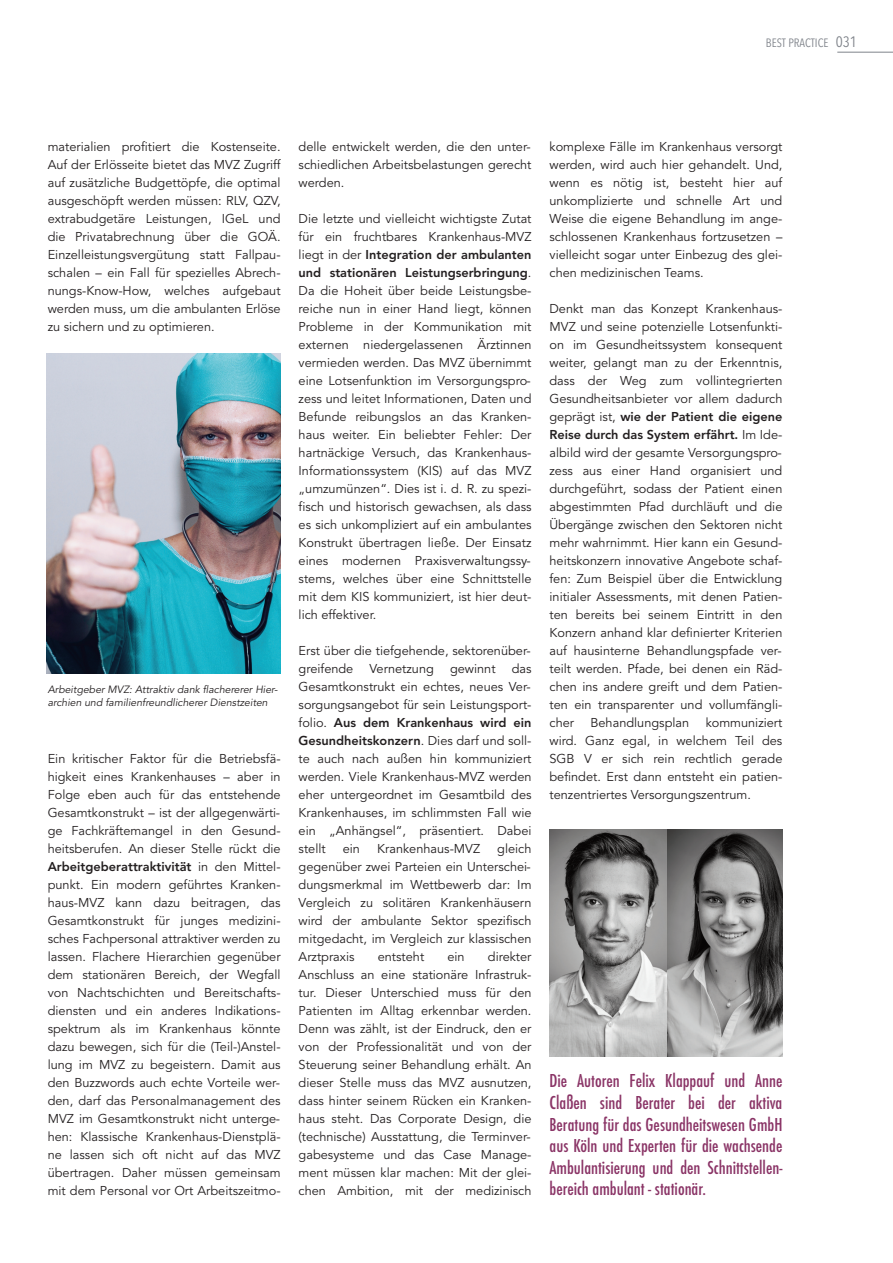
<style>
.page{position:relative;width:893px;height:1263px;background:#fff}
.page>*{position:absolute;margin:0;border:0;box-sizing:border-box;transform-origin:0 0}
.t1{font:500 condensed 17.25px/21.6px "Futura";color:#8a3466;text-align:justify}
.t2{font:12.75px/18px "Avenir";color:#231f20;text-align:justify}
.t3{font:12px "Avenir Next Condensed";color:#7f838a}
.t4{font:italic 10.5px/13.5px "Avenir";color:#231f20}
.s1{font-size:15px}
.s2{font-weight:800}
</style>
<div class="page">
<hr style="left:837px;top:52px;width:56px;height:1px;background:#7f838a">
<img style="left:549px;top:829px;width:233px;height:227px">
<img style="left:47px;top:354px;width:234px;height:319px">
<p class="t3" style="left:766px;top:33px;width:92px">BEST PRACTICE <span class="s1">031</span></p>
<p class="t2" style="left:48px;top:137px;width:234px">materialien profitiert die Kostenseite.<br>Auf der Erlösseite bietet das MVZ Zugriff auf zusätzliche Budgettöpfe, die optimal ausgeschöpft werden müssen: RLV, QZV, extrabudgetäre Leistungen, IGeL und die Privatabrechnung über die GOÄ.<br>Einzelleistungsvergütung statt Fallpau&shy;schalen – ein Fall für spezielles Abrech&shy;nungs-Know-How, welches aufgebaut werden muss, um die ambulanten Erlöse zu sichern und zu optimieren.</p>
<p class="t4" style="left:48px;top:682px;width:231px">Arbeitgeber MVZ: Attraktiv dank flachererer Hier&shy;archien und familienfreundlicherer Dienstzeiten</p>
<p class="t2" style="left:48px;top:749px;width:234px">Ein kritischer Faktor für die Betriebsfä&shy;higkeit eines Krankenhauses – aber in Folge eben auch für das entstehende Gesamtkonstrukt – ist der allgegenwärti&shy;ge Fachkräftemangel in den Gesund&shy;heitsberufen. An dieser Stelle rückt die <span class="s2">Arbeitgeberattraktivität</span> in den Mittel&shy;punkt. Ein modern geführtes Kranken&shy;haus-MVZ kann dazu beitragen, das Gesamtkonstrukt für junges medizini&shy;sches Fachpersonal attraktiver werden zu lassen. Flachere Hierarchien gegenüber dem stationären Bereich, der Wegfall von Nachtschichten und Bereitschafts&shy;diensten und ein anderes Indikations&shy;spektrum als im Krankenhaus könnte dazu bewegen, sich für die (Teil-)Anstel&shy;lung im MVZ zu begeistern. Damit aus den Buzzwords auch echte Vorteile wer&shy;den, darf das Personalmanagement des MVZ im Gesamtkonstrukt nicht unterge&shy;hen: Klassische Krankenhaus-Dienstplä&shy;ne lassen sich oft nicht auf das MVZ übertragen. Daher müssen gemeinsam mit dem Personal vor Ort Arbeitszeitmo-</p>
<p class="t2" style="left:299px;top:137px;width:234px">delle entwickelt werden, die den unter&shy;schiedlichen Arbeitsbelastungen gerecht werden.</p>
<p class="t2" style="left:299px;top:209px;width:234px">Die letzte und vielleicht wichtigste Zutat für ein fruchtbares Krankenhaus-MVZ liegt in der <span class="s2">Integration der ambulanten und stationären Leistungserbringung</span>.<br>Da die Hoheit über beide Leistungsbe&shy;reiche nun in einer Hand liegt, können Probleme in der Kommunikation mit externen niedergelassenen Ärztinnen vermieden werden. Das MVZ übernimmt eine Lotsenfunktion im Versorgungspro&shy;zess und leitet Informationen, Daten und Befunde reibungslos an das Kranken&shy;haus weiter. Ein beliebter Fehler: Der hartnäckige Versuch, das Krankenhaus-Informationssystem (KIS) auf das MVZ „umzumünzen“. Dies ist i. d. R. zu spezi&shy;fisch und historisch gewachsen, als dass es sich unkompliziert auf ein ambulantes Konstrukt übertragen ließe. Der Einsatz eines modernen Praxisverwaltungssy&shy;stems, welches über eine Schnittstelle mit dem KIS kommuniziert, ist hier deut&shy;lich effektiver.</p>
<p class="t2" style="left:299px;top:641px;width:234px">Erst über die tiefgehende, sektorenüber&shy;greifende</p>
<p class="t2" style="left:299px;top:659px;width:234px;text-indent:213px">das Gesamtkonstrukt ein echtes, neues Ver&shy;sorgungsangebot für sein Leistungsport&shy;folio. <span class="s2">Aus dem Krankenhaus wird ein Gesundheitskonzern</span>. Dies darf und soll&shy;te auch nach außen hin kommuniziert werden. Viele Krankenhaus-MVZ werden eher untergeordnet im Gesamtbild des Krankenhauses, im schlimmsten Fall wie ein „Anhängsel“, präsentiert. Dabei stellt</p>
<p class="t2" style="left:369px;top:659px;width:66px">Vernetzung</p>
<p class="t2" style="left:450px;top:659px;width:47px">gewinnt</p>
<p class="t2" style="left:299px;top:839px;width:234px;text-indent:199px">gleich gegenüber zwei Parteien ein Unterschei&shy;dungsmerkmal im Wettbewerb dar: Im Vergleich zu solitären Krankenhäusern wird der ambulante Sektor spezifisch mitgedacht, im Vergleich zur klassischen Arztpraxis</p>
<p class="t2" style="left:343px;top:839px;width:19px">ein</p>
<p class="t2" style="left:377px;top:839px;width:104px">Krankenhaus-MVZ</p>
<p class="t2" style="left:299px;top:947px;width:234px;text-indent:189px">direkter Anschluss an eine stationäre Infrastruk&shy;tur. Dieser Unterschied muss für den Patienten im Alltag erkennbar werden.<br>Denn was zählt, ist der Eindruck, den er von der Professionalität und von der Steuerung seiner Behandlung erhält. An dieser Stelle muss das MVZ ausnutzen, dass hinter seinem Rücken ein Kranken&shy;haus steht. Das Corporate Design, die (technische) Ausstattung, die Terminver&shy;gabesysteme und das Case Manage&shy;ment müssen klar machen: Mit der glei&shy;chen Ambition, mit der medizinisch</p>
<p class="t2" style="left:378px;top:947px;width:48px">entsteht</p>
<p class="t2" style="left:447px;top:947px;width:19px">ein</p>
<p class="t2" style="left:549px;top:137px;width:234px">komplexe Fälle im Krankenhaus versorgt werden, wird auch hier gehandelt. Und, wenn es nötig ist, besteht hier auf unkomplizierte und schnelle Art und Weise die eigene Behandlung im ange&shy;schlossenen Krankenhaus fortzusetzen – vielleicht sogar unter Einbezug des glei&shy;chen medizinischen Teams.</p>
<p class="t2" style="left:549px;top:299px;width:234px">Denkt man das Konzept Krankenhaus-MVZ und seine potenzielle Lotsenfunkti&shy;on im Gesundheitssystem konsequent weiter, gelangt man zu der Erkenntnis, dass der Weg zum vollintegrierten Gesundheitsanbieter vor allem dadurch geprägt ist, <span class="s2">wie der Patient die eigene Reise durch das System erfährt.</span> Im Ide&shy;albild wird der gesamte Versorgungspro&shy;zess aus einer Hand organisiert und durchgeführt, sodass der Patient einen abgestimmten Pfad durchläuft und die Übergänge zwischen den Sektoren nicht mehr wahrnimmt. Hier kann ein Gesund&shy;heitskonzern innovative Angebote schaf&shy;fen: Zum Beispiel über die Entwicklung initialer Assessments, mit denen Patien&shy;ten bereits bei seinem Eintritt in den Konzern anhand klar definierter Kriterien auf hausinterne Behandlungspfade ver&shy;teilt werden. Pfade, bei denen ein Räd&shy;chen ins andere greift und dem Patien&shy;ten ein transparenter und vollumfängli&shy;cher</p>
<p class="t2" style="left:549px;top:713px;width:234px;text-indent:156px">kommuniziert wird. Ganz egal, in welchem Teil des SGB V er sich rein rechtlich gerade befindet. Erst dann entsteht ein patien&shy;tenzentriertes Versorgungszentrum.</p>
<p class="t2" style="left:590px;top:713px;width:100px">Behandlungsplan</p>
<h1 class="t1" style="left:549px;top:1071px;width:234px">Die Autoren Felix Klappauf und Anne Claßen sind Berater bei der aktiva Beratung für das Gesundheitswesen GmbH aus Köln und Experten für die wachsende Ambulantisierung und den Schnittstellen&shy;bereich ambulant - stationär.</h1>
</div>
